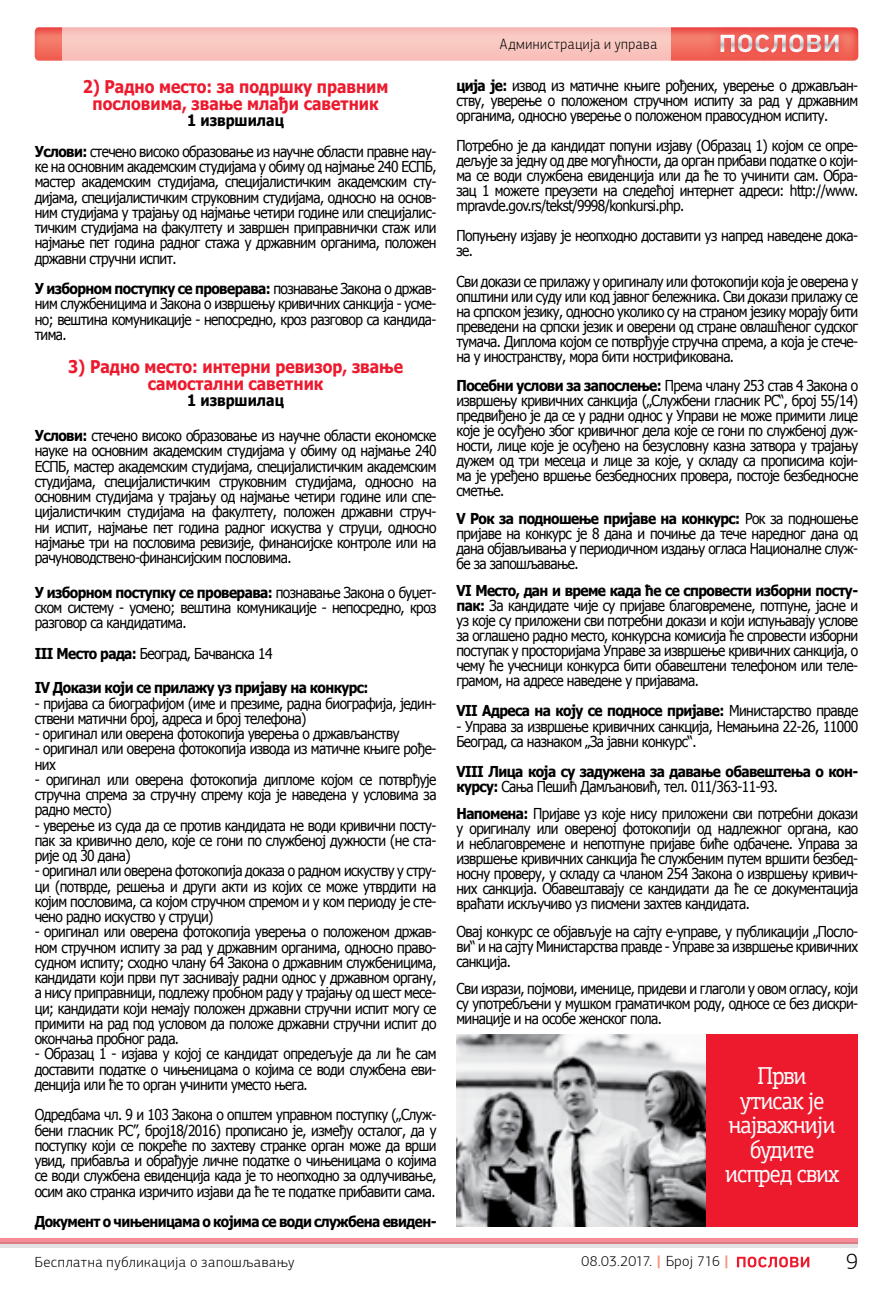
<style>
.page{position:relative;width:893px;height:1290px;background:#fff}
.page>*{position:absolute;margin:0;border:0;box-sizing:border-box;transform-origin:0 0}
.t1{font:24.5px/24.5px "PF Agora Slab Pro";letter-spacing:-.04em;color:#fff;text-align:center;scale:.91 1}
.t2{font:300 22.75px "PF Agora Sans Pro";color:#000}
.t3{font:700 17.5px/17.7px "Tahoma";color:#ed1a2e;text-align:center;scale:.9 1}
.t4{font:700 15.75px "Tahoma";color:#000;scale:.9 1}
.t5{font:15.05px/15.2px "Tahoma";letter-spacing:-.04em;color:#000;text-align:justify;scale:.91 1}
.t6{font:700 15.05px/15px "Tahoma";letter-spacing:-.04em;color:#000;scale:.91 1}
.t7{font:300 14.88px "PF Agora Sans Pro";letter-spacing:.035em;color:#000;scale:.93 1}
.t8{font:300 14.7px "PF Agora Sans Pro";letter-spacing:.035em;color:#000}
.t9{font:300 14.7px "PF Agora Sans Pro";letter-spacing:.01em;color:#000}
.s1{font-weight:700}
.s2{font-weight:400}
.s3{font-weight:900;color:#f69780}
</style>
<div class="page">
<div style="left:0;top:1238px;width:858px;height:5px;background:#f68c96"></div>
<svg style="left:0;top:1242px;width:858px;height:5px;fill:#e3e3e3"></svg>
<svg style="left:737px;top:1256px;width:72px;height:12px"></svg>
<svg style="left:35px;top:28px;width:823px;height:33px"></svg>
<svg style="left:62px;top:27px;width:609px;height:34px;fill:#f9c5bf"></svg>
<div style="left:709px;top:23px;width:140px;height:41px;background:#ed1a2e;opacity:.75"></div>
<svg style="left:720px;top:34px;width:118px;height:19px"></svg>
<img style="left:456px;top:1035px;width:250px;height:192px">
<div style="left:706px;top:1034px;width:152px;height:193px;background:#ed1a2e"></div>
<p class="t3" style="left:83px;top:78px;width:341px">2) Радно место: за подршку правним пословима, звање млађи саветник</p>
<p class="t4" style="left:187px;top:110px;width:109px">1 извршилац</p>
<p class="t5" style="left:35px;top:145px;width:443px"><span class="s1">Услови:</span> стечено високо образовање из научне области правне нау&shy;ке на основним академским студијама у обиму од најмање 240 ЕСПБ, мастер академским студијама, специјалистичким академским сту&shy;дијама, специјалистичким струковним студијама, односно на основ&shy;ним студијама у трајању од најмање четири године или специјалис&shy;тичким студијама на факултету и завршен приправнички стаж или најмање пет година радног стажа у државним органима, положен државни стручни испит.</p>
<p class="t5" style="left:35px;top:282px;width:443px"><span class="s1">У изборном поступку се проверава:</span> познавање Закона о држав&shy;ним службеницима и Законa о извршењу кривичних санкција - усме&shy;но; вештина комуникације - непосредно, кроз разговор са кандида&shy;тима.</p>
<p class="t3" style="left:68px;top:358px;width:373px">3) Радно место: интерни ревизор, звање самостални саветник</p>
<p class="t4" style="left:187px;top:390px;width:109px">1 извршилац</p>
<p class="t5" style="left:35px;top:429px;width:443px"><span class="s1">Услови:</span> стечено високо образовање из научне области економске науке на основним академским студијама у обиму од најмање 240<br>ЕСПБ, мастер академским студијама, специјалистичким академским студијама, специјалистичким струковним студијама, односно на основним студијама у трајању од најмање четири године или спе&shy;цијалистичким студијама на факултету, положен државни струч&shy;ни испит, најмање пет година радног искуства у струци, односно најмање три на пословима ревизије, финансијске контроле или на рачуноводствено-финансијским пословима.</p>
<p class="t5" style="left:35px;top:585px;width:443px"><span class="s1">У изборном поступку се проверава:</span> познавање Закона о буџет&shy;ском систему - усмено; вештина комуникације - непосредно, кроз разговор са кандидатима.</p>
<p class="t5" style="left:35px;top:646px;width:263px"><span class="s1">III Место рада:</span> Београд, Бачванска 14</p>
<p class="t6" style="left:35px;top:681px;width:368px">IV Докази који се прилажу уз пријаву на конкурс:</p>
<p class="t5" style="left:35px;top:696px;width:443px">- пријава са биографијом (име и презиме, радна биографија, једин&shy;ствени матични број, адреса и број телефона)</p>
<p class="t5" style="left:35px;top:727px;width:402px">- оригинал или оверена фотокопија уверења о држављанству</p>
<p class="t5" style="left:35px;top:742px;width:443px">- оригинал или оверена фотокопија извода из матичне књиге рође&shy;них</p>
<p class="t5" style="left:35px;top:773px;width:443px">- оригинал или оверена фотокопија дипломе којом се потврђује стручна спрема за стручну спрему која је наведена у условима за радно место)</p>
<p class="t5" style="left:35px;top:818px;width:443px">- уверење из суда да се против кандидата не води кривични посту&shy;пак за кривично дело, које се гони по службеној дужности (не ста&shy;рије од 30 дана)</p>
<p class="t5" style="left:35px;top:864px;width:443px">- оригинал или оверена фотокопија доказа о радном искуству у стру&shy;ци (потврде, решења и други акти из којих се може утврдити на којим пословима, са којом стручном спремом и у ком периоду је сте&shy;чено радно искуство у струци)</p>
<p class="t5" style="left:35px;top:925px;width:443px">- оригинал или оверена фотокопија уверења о положеном држав&shy;ном стручном испиту за рад у државним органима, односно право&shy;судном испиту; сходно члану 64 Закона о државним службеницима, кандидати који први пут заснивају радни однос у државном органу, а нису приправници, подлежу пробном раду у трајању од шест месе&shy;ци; кандидати који немају положен државни стручни испит могу се примити на рад под условом да положе државни стручни испит до окончања пробног рада.</p>
<p class="t5" style="left:35px;top:1047px;width:443px">- Образац 1 - изјава у којој се кандидат опредељује да ли ће сам доставити податке о чињеницама о којима се води службена еви&shy;денција или ће то орган учинити уместо њега.</p>
<p class="t5" style="left:35px;top:1108px;width:443px">Одредбама чл. 9 и 103 Закона о општем управном поступку („Служ&shy;бени гласник РС”, број18/2016) прописано је, између осталог, да у поступку који се покреће по захтеву странке орган може да врши увид, прибавља и обрађује личне податке о чињеницама о којима се води службена евиденција када је то неопходно за одлучивање, осим ако странка изричито изјави да ће те податке прибавити сама.</p>
<p class="t6" style="left:35px;top:1214px;width:443px">Документ о чињеницама о којима се води службена евиден-</p>
<p class="t7" style="left:500px;top:35px;width:171px">Администрација и управа</p>
<p class="t5" style="left:456px;top:79px;width:443px"><span class="s1">ција је:</span> извод из матичне књиге рођених, уверење о држављан&shy;ству, уверење о положеном стручном испиту за рад у државним органима, односно уверење о положеном правосудном испиту.</p>
<p class="t5" style="left:456px;top:139px;width:443px">Потребно је да кандидат попуни изјаву (Образац 1) којом се опре&shy;дељује за једну од две могућности, да орган прибави податке о који&shy;ма се води службена евиденција или да ће то учинити сам. Обра&shy;зац 1 можете преузети на следећој интернет адреси: http://www. mpravde.gov.rs/tekst/9998/konkursi.php.</p>
<p class="t5" style="left:456px;top:229px;width:443px">Попуњену изјаву је неопходно доставити уз напред наведене дока&shy;зе.</p>
<p class="t5" style="left:456px;top:274px;width:443px">Сви докази се прилажу у оригиналу или фотокопији која је оверена у општини или суду или код јавног бележника. Сви докази прилажу се на српском језику, односно уколико су на страном језику морају бити преведени на српски језик и оверени од стране овлашћеног судског тумача. Диплома којом се потврђује стручна спрема, а која је стече&shy;на у иностранству, мора бити нострификована.</p>
<p class="t5" style="left:456px;top:379px;width:443px"><span class="s1">Посебни услови за запослење:</span> Према члану 253 став 4 Закона о извршењу кривичних санкција („Службени гласник РС“, број 55/14) предвиђено је да се у радни однос у Управи не може примити лице које је осуђено због кривичног дела које се гони по службеној дуж&shy;ности, лице које је осуђено на безусловну казна затвора у трајању дужем од три месеца и лице за које, у складу са прописима који&shy;ма је уређено вршење безбедносних провера, постоје безбедносне сметње.</p>
<p class="t5" style="left:456px;top:511px;width:443px"><span class="s1">V Рок за подношење пријаве на конкурс:</span> Рок за подношење пријаве на конкурс је 8 дана и почиње да тече наредног дана од дана објављивања у периодичном издању огласа Националне служ&shy;бе за запошљавање.</p>
<p class="t5" style="left:456px;top:584px;width:443px"><span class="s1">VI Место, дан и време када ће се спровести изборни посту&shy;пак:</span> За кандидате чије су пријаве благовремене, потпуне, јасне и уз које су приложени сви потребни докази и који испуњавају услове за оглашено радно место, конкурсна комисија ће спровести изборни поступак у просторијама Управе за извршење кривичних санкција, о чему ће учесници конкурса бити обавештени телефоном или теле&shy;грамом, на адресе наведене у пријавама.</p>
<p class="t6" style="left:456px;top:704px;width:443px">VII Адреса на коју се подносе пријаве: <span class="s2">Министарство правде</span></p>
<p class="t5" style="left:456px;top:719px;width:443px">- Управа за извршење кривичних санкција, Немањина 22-26, 11000<br>Београд, са назнаком „За јавни конкурс“.</p>
<p class="t6" style="left:456px;top:764px;width:443px">VIII Лица која су задужена за давање обавештења о кон&shy;курсу: <span class="s2">Сања Пешић Дамљановић, тел. 011/363-11-93.</span></p>
<p class="t5" style="left:456px;top:807px;width:443px"><span class="s1">Напомена:</span> Пријаве уз које нису приложени сви потребни докази у оригиналу или овереној фотокопији од надлежног органа, као и неблаговремене и непотпуне пријаве биће одбачене. Управа за извршење кривичних санкција ће службеним путем вршити безбед&shy;носну проверу, у складу са чланом 254 Закона о извршењу кривич&shy;них санкција. Обавештавају се кандидати да ће се документација враћати искључиво уз писмени захтев кандидата.</p>
<p class="t5" style="left:456px;top:924px;width:443px">Овај конкурс се објављује на сајту е-управе, у публикацији „Посло&shy;ви“ и на сајту Министарства правде - Управе за извршење кривичних санкција.</p>
<p class="t5" style="left:456px;top:982px;width:443px">Сви изрази, појмови, именице, придеви и глаголи у овом огласу, који су употребљени у мушком граматичком роду, односе се без дискри&shy;минације и на особе женског пола.</p>
<h1 class="t1" style="left:725px;top:1063px;width:127px">Први утисак је најважнији будите испред свих</h1>
<p class="t8" style="left:35px;top:1253px;width:261px">Бесплатна публикација о запошљавању</p>
<p class="t9" style="left:582px;top:1253px;width:149px">08.03.2017. <span class="s3">|</span> Број 716 <span class="s3">|</span></p>
<h2 class="t2" style="left:846px;top:1248px;width:14px">9</h2>
</div>
